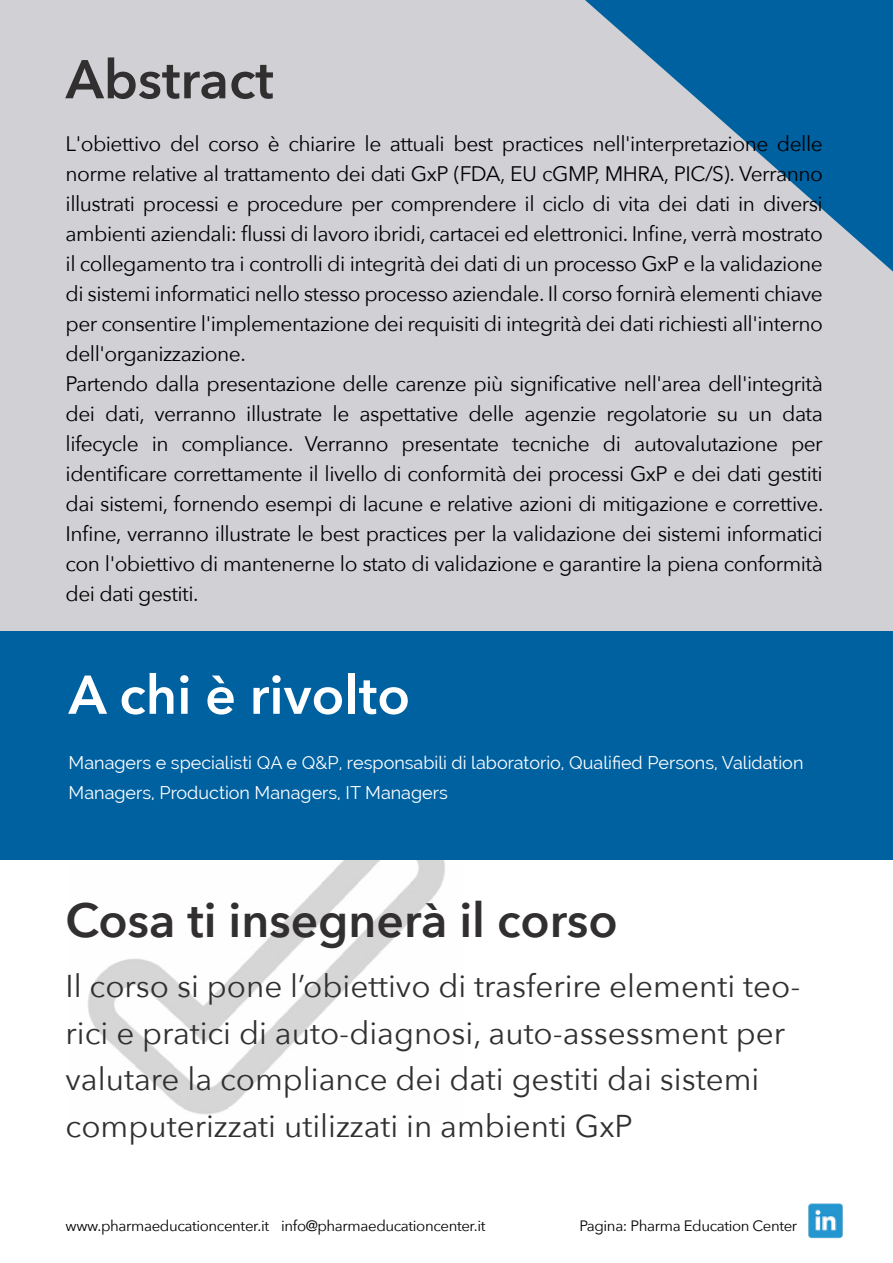
<style>
.page{position:relative;width:893px;height:1263px;background:#fff}
.page>*{position:absolute;margin:0;border:0;box-sizing:border-box;transform-origin:0 0}
.t1{font:600 54px "Avenir Next";color:#fff}
.t2{font:600 54px "Avenir Next";color:#312f2f}
.t3{font:600 48px "Avenir Next";color:#312f2f}
.t4{font:31.5px/46.5px "Avenir Next";color:#312f2f}
.t5{font:21px/30px "Avenir Next";letter-spacing:-.025em;color:#000101}
.t6{font:18px/30px "Raleway";color:#fff}
.t7{font:15px "Avenir Next";letter-spacing:-.025em;color:#000101}
</style>
<div class="page">
<img style="left:87px;top:860px;width:358px;height:255px">
<div style="left:0;top:0;width:893px;height:639px;background:#d1d1d5"></div>
<svg style="left:585px;top:0;width:308px;height:272px"></svg>
<div style="left:0;top:631px;width:893px;height:229px;background:#0061a1"></div>
<img style="left:808px;top:1203px;width:35px;height:36px">
<h1 class="t2" style="left:66px;top:33px;width:210px">Abstract</h1>
<p class="t5" style="left:66px;top:127px;width:759px">L'obiettivo del corso è chiarire le attuali best practices nell'interpretazione delle norme relative al trattamento dei dati GxP (FDA, EU cGMP, MHRA, PIC/S). Verranno illustrati processi e procedure per comprendere il ciclo di vita dei dati in diversi ambienti aziendali: flussi di lavoro ibridi, cartacei ed elettronici. Infine, verrà mostrato il collegamento tra i controlli di integrità dei dati di un processo GxP e la validazione di sistemi informatici nello stesso processo aziendale. Il corso fornirà elementi chiave per consentire l'implementazione dei requisiti di integrità dei dati richiesti all'interno dell'organizzazione.<br>Partendo dalla presentazione delle carenze più significative nell'area dell'integrità dei dati, verranno illustrate le aspettative delle agenzie regolatorie su un data lifecycle in compliance. Verranno presentate tecniche di autovalutazione per identificare correttamente il livello di conformità dei processi GxP e dei dati gestiti dai sistemi, fornendo esempi di lacune e relative azioni di mitigazione e correttive.<br>Infine, verranno illustrate le best practices per la validazione dei sistemi informatici con l'obiettivo di mantenerne lo stato di validazione e garantire la piena conformità dei dati gestiti.</p>
<h1 class="t1" style="left:69px;top:649px;width:343px">A chi è rivolto</h1>
<p class="t6" style="left:69px;top:747px;width:736px">Managers e specialisti QA e Q&amp;P, responsabili di laboratorio, Qualified Persons, Validation<br>Managers, Production Managers, IT Managers</p>
<h2 class="t3" style="left:66px;top:879px;width:554px">Cosa ti insegnerà il corso</h2>
<h3 class="t4" style="left:66px;top:962px;width:736px">Il corso si pone l’obiettivo di trasferire elementi teo&shy;rici e pratici di auto-diagnosi, auto-assessment per valutare la compliance dei dati gestiti dai sistemi computerizzati utilizzati in ambienti GxP</h3>
<p class="t7" style="left:66px;top:1213px;width:421px">www.pharmaeducationcenter.it info@pharmaeducationcenter.it</p>
<p class="t7" style="left:579px;top:1213px;width:219px">Pagina: Pharma Education Center</p>
</div>
